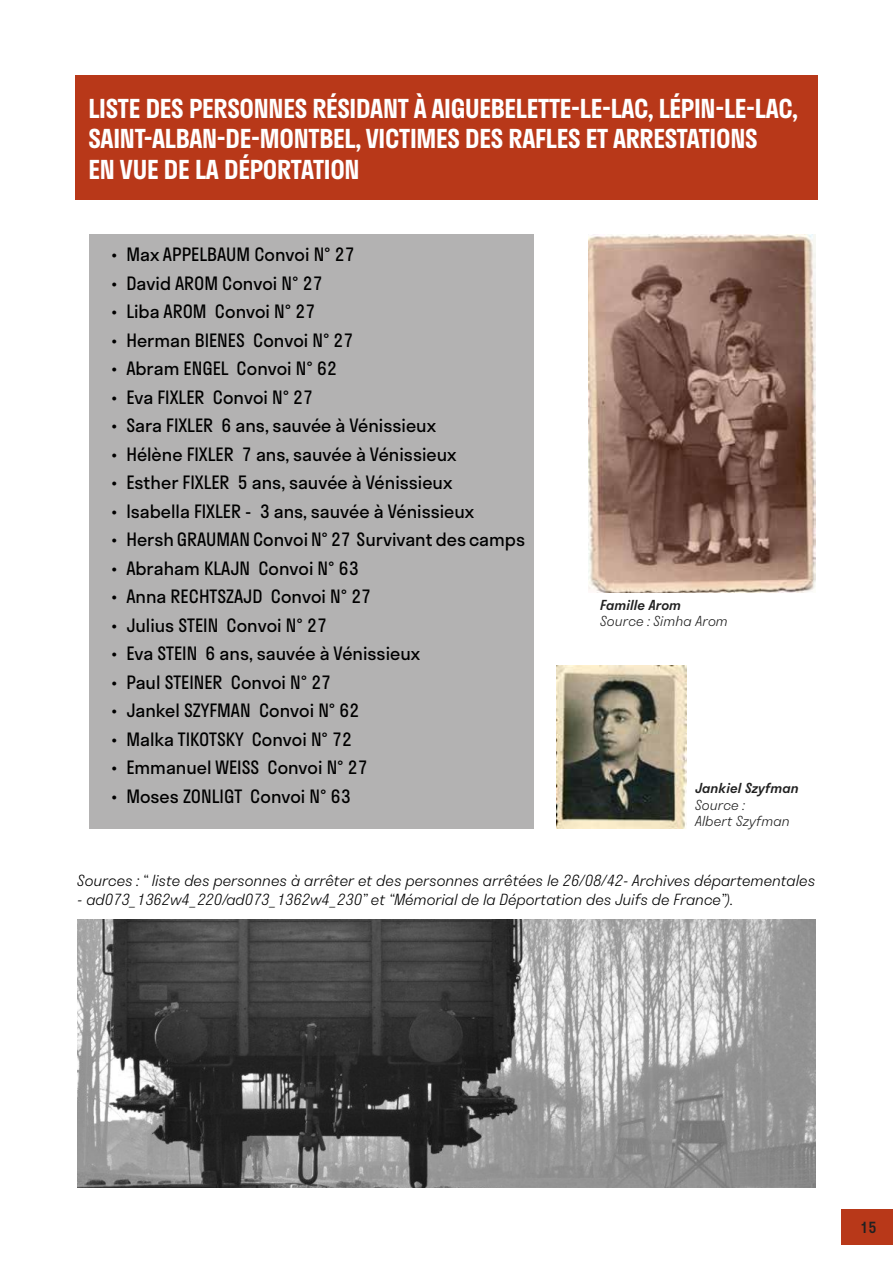
<style>
.page{position:relative;width:893px;height:1263px;background:#fff}
.page>*{position:absolute;margin:0;border:0;box-sizing:border-box;transform-origin:0 0}
.t1{font:600 25.5px/30.6px "Stratos";letter-spacing:-.01em;color:#fff}
.t2{font:18px "Stratos";color:#000}
.t3{font:italic 300 15px "Stratos";color:#000}
.t4{font:500 15px "Stratos";color:#212121}
.t5{font:italic 300 13.5px/16.2px "Stratos";letter-spacing:.01em;color:#212121}
.t6{font:italic 500 13.5px "Stratos";letter-spacing:.01em;color:#212121}
</style>
<div class="page">
<div style="left:842px;top:1209px;width:51px;height:36px;background:#b83819"></div>
<div style="left:89px;top:235px;width:445px;height:594px;background:#b3b2b2"></div>
<div style="left:75px;top:75px;width:743px;height:125px;background:#b83819"></div>
<img style="left:77px;top:919px;width:739px;height:269px">
<img style="left:588px;top:235px;width:228px;height:358px">
<img style="left:556px;top:665px;width:130px;height:164px">
<h1 class="t1" style="left:88px;top:92px;width:711px">LISTE DES PERSONNES RÉSIDANT À AIGUEBELETTE-LE-LAC, LÉPIN-LE-LAC,<br>SAINT-ALBAN-DE-MONTBEL, VICTIMES DES RAFLES ET ARRESTATIONS<br>EN VUE DE LA DÉPORTATION</h1>
<p class="t2" style="left:111px;top:240px;width:245px">• Max APPELBAUM Convoi N° 27</p>
<p class="t2" style="left:111px;top:269px;width:213px">• David AROM Convoi N° 27</p>
<p class="t2" style="left:111px;top:297px;width:205px">• Liba AROM Convoi N° 27</p>
<p class="t2" style="left:111px;top:326px;width:244px">• Herman BIENES Convoi N° 27</p>
<p class="t2" style="left:111px;top:354px;width:227px">• Abram ENGEL Convoi N° 62</p>
<p class="t2" style="left:111px;top:383px;width:203px">• Eva FIXLER Convoi N° 27</p>
<p class="t2" style="left:111px;top:411px;width:326px">• Sara FIXLER 6 ans, sauvée à Vénissieux</p>
<p class="t2" style="left:111px;top:440px;width:347px">• Hélène FIXLER 7 ans, sauvée à Vénissieux</p>
<p class="t2" style="left:111px;top:468px;width:342px">• Esther FIXLER 5 ans, sauvée à Vénissieux</p>
<p class="t2" style="left:111px;top:497px;width:364px">• Isabella FIXLER - 3 ans, sauvée à Vénissieux</p>
<p class="t2" style="left:111px;top:525px;width:415px">• Hersh GRAUMAN Convoi N° 27 Survivant des camps</p>
<p class="t2" style="left:111px;top:554px;width:249px">• Abraham KLAJN Convoi N° 63</p>
<p class="t2" style="left:111px;top:582px;width:261px">• Anna RECHTSZAJD Convoi N° 27</p>
<p class="t2" style="left:111px;top:611px;width:217px">• Julius STEIN Convoi N° 27</p>
<p class="t2" style="left:111px;top:639px;width:310px">• Eva STEIN 6 ans, sauvée à Vénissieux</p>
<p class="t2" style="left:111px;top:667px;width:221px">• Paul STEINER Convoi N° 27</p>
<p class="t2" style="left:111px;top:696px;width:249px">• Jankel SZYFMAN Convoi N° 62</p>
<p class="t2" style="left:111px;top:724px;width:242px">• Malka TIKOTSKY Convoi N° 72</p>
<p class="t2" style="left:111px;top:753px;width:258px">• Emmanuel WEISS Convoi N° 27</p>
<p class="t2" style="left:111px;top:781px;width:241px">• Moses ZONLIGT Convoi N° 63</p>
<p class="t6" style="left:695px;top:777px;width:105px">Jankiel Szyfman</p>
<p class="t5" style="left:695px;top:796px;width:96px">Source :<br>Albert Szyfman</p>
<p class="t6" style="left:600px;top:594px;width:83px">Famille Arom</p>
<p class="t5" style="left:600px;top:613px;width:129px">Source : Simha Arom</p>
<p class="t3" style="left:77px;top:868px;width:739px">Sources : “ liste des personnes à arrêter et des personnes arrêtées le 26/08/42- Archives départementales</p>
<p class="t3" style="left:77px;top:888px;width:657px">- ad073_1362w4_220/ad073_1362w4_230” et “Mémorial de la Déportation des Juifs de France”).</p>
<p class="t4" style="left:860px;top:1215px;width:18px">15</p>
</div>
